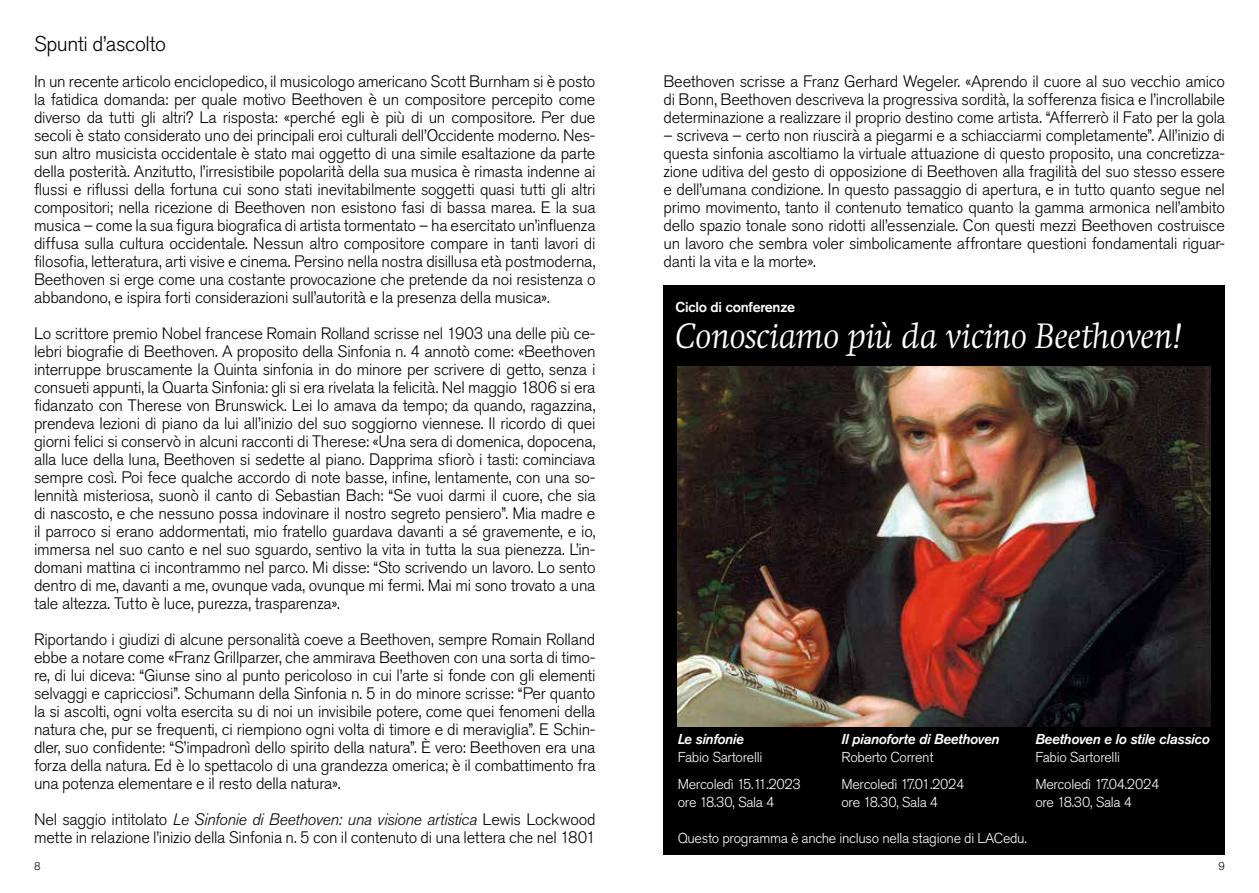
<style>
.page{position:relative;width:1259px;height:893px;background:#fff}
.page>*{position:absolute;margin:0;border:0;box-sizing:border-box;transform-origin:0 0}
.t1{font:italic 300 36px "Swift Neue LT Pro";color:#fff}
.t2{font:300 21px "Akzidenz Grotesk Pro";letter-spacing:-.02em;color:#000}
.t3{font:300 16.5px/18px "Akzidenz Grotesk Pro";letter-spacing:-.015em;color:#000;text-align:justify}
.t4{font:300 14.25px/27px "Akzidenz Grotesk Pro";letter-spacing:-.02em;color:#fff}
.t5{font:italic 500 14.25px "Akzidenz Grotesk Pro";letter-spacing:-.02em;color:#fff}
.t6{font:500 14.25px "Akzidenz Grotesk Pro";letter-spacing:-.02em;color:#fff}
.t7{font:300 11.25px "Akzidenz Grotesk Pro";color:#000}
.s1{font-style:italic}
</style>
<div class="page">
<div style="left:663px;top:285px;width:562px;height:570px;background:#000"></div>
<img style="left:677px;top:366px;width:533px;height:360px">
<p class="t2" style="left:34px;top:30px;width:134px">Spunti d’ascolto</p>
<p class="t3" style="left:34px;top:72px;width:563px">In un recente articolo enciclopedico, il musicologo americano Scott Burnham si è posto la fatidica domanda: per quale motivo Beethoven è un compositore percepito come diverso da tutti gli altri? La risposta: «perché egli è più di un compositore. Per due secoli è stato considerato uno dei principali eroi culturali dell’Occidente moderno. Nes&shy;sun altro musicista occidentale è stato mai oggetto di una simile esaltazione da parte della posterità. Anzitutto, l’irresistibile popolarità della sua musica è rimasta indenne ai flussi e riflussi della fortuna cui sono stati inevitabilmente soggetti quasi tutti gli altri compositori; nella ricezione di Beethoven non esistono fasi di bassa marea. E la sua musica – come la sua figura biografica di artista tormentato – ha esercitato un’influenza diffusa sulla cultura occidentale. Nessun altro compositore compare in tanti lavori di filosofia, letteratura, arti visive e cinema. Persino nella nostra disillusa età postmoderna, Beethoven si erge come una costante provocazione che pretende da noi resistenza o abbandono, e ispira forti considerazioni sull’autorità e la presenza della musica».</p>
<p class="t3" style="left:34px;top:324px;width:563px">Lo scrittore premio Nobel francese Romain Rolland scrisse nel 1903 una delle più ce&shy;lebri biografie di Beethoven. A proposito della Sinfonia n. 4 annotò come: «Beethoven interruppe bruscamente la Quinta sinfonia in do minore per scrivere di getto, senza i consueti appunti, la Quarta Sinfonia: gli si era rivelata la felicità. Nel maggio 1806 si era fidanzato con Therese von Brunswick. Lei lo amava da tempo; da quando, ragazzina, prendeva lezioni di piano da lui all’inizio del suo soggiorno viennese. Il ricordo di quei giorni felici si conservò in alcuni racconti di Therese: «Una sera di domenica, dopocena, alla luce della luna, Beethoven si sedette al piano. Dapprima sfiorò i tasti: cominciava sempre così. Poi fece qualche accordo di note basse, infine, lentamente, con una so&shy;lennità misteriosa, suonò il canto di Sebastian Bach: “Se vuoi darmi il cuore, che sia di nascosto, e che nessuno possa indovinare il nostro segreto pensiero”. Mia madre e il parroco si erano addormentati, mio fratello guardava davanti a sé gravemente, e io, immersa nel suo canto e nel suo sguardo, sentivo la vita in tutta la sua pienezza. L’in&shy;domani mattina ci incontrammo nel parco. Mi disse: “Sto scrivendo un lavoro. Lo sento dentro di me, davanti a me, ovunque vada, ovunque mi fermi. Mai mi sono trovato a una tale altezza. Tutto è luce, purezza, trasparenza».</p>
<p class="t3" style="left:34px;top:630px;width:563px">Riportando i giudizi di alcune personalità coeve a Beethoven, sempre Romain Rolland ebbe a notare come «Franz Grillparzer, che ammirava Beethoven con una sorta di timo&shy;re, di lui diceva: “Giunse sino al punto pericoloso in cui l’arte si fonde con gli elementi selvaggi e capricciosi”. Schumann della Sinfonia n. 5 in do minore scrisse: “Per quanto la si ascolti, ogni volta esercita su di noi un invisibile potere, come quei fenomeni della natura che, pur se frequenti, ci riempiono ogni volta di timore e di meraviglia”. E Schin&shy;dler, suo confidente: “S’impadronì dello spirito della natura”. È vero: Beethoven era una forza della natura. Ed è lo spettacolo di una grandezza omerica; è il combattimento fra una potenza elementare e il resto della natura».</p>
<p class="t3" style="left:34px;top:810px;width:563px">Nel saggio intitolato <span class="s1">Le Sinfonie di Beethoven: una visione artistica</span> Lewis Lockwood mette in relazione l’inizio della Sinfonia n. 5 con il contenuto di una lettera che nel 1801</p>
<p class="t3" style="left:663px;top:72px;width:563px">Beethoven scrisse a Franz Gerhard Wegeler. «Aprendo il cuore al suo vecchio amico di Bonn, Beethoven descriveva la progressiva sordità, la sofferenza fisica e l’incrollabile determinazione a realizzare il proprio destino come artista. “Afferrerò il Fato per la gola</p>
<p class="t3" style="left:663px;top:126px;width:563px">– scriveva – certo non riuscirà a piegarmi e a schiacciarmi completamente”. All’inizio di questa sinfonia ascoltiamo la virtuale attuazione di questo proposito, una concretizza&shy;zione uditiva del gesto di opposizione di Beethoven alla fragilità del suo stesso essere e dell’umana condizione. In questo passaggio di apertura, e in tutto quanto segue nel primo movimento, tanto il contenuto tematico quanto la gamma armonica nell’ambito dello spazio tonale sono ridotti all’essenziale. Con questi mezzi Beethoven costruisce un lavoro che sembra voler simbolicamente affrontare questioni fondamentali riguar&shy;danti la vita e la morte».</p>
<p class="t6" style="left:675px;top:298px;width:121px">Ciclo di conferenze</p>
<h1 class="t1" style="left:675px;top:314px;width:509px">Conosciamo più da vicino Beethoven!</h1>
<p class="t5" style="left:677px;top:730px;width:68px">Le sinfonie</p>
<p class="t4" style="left:677px;top:744px;width:125px">Fabio Sartorelli<br>Mercoledì 15.11.2023</p>
<p class="t4" style="left:677px;top:789px;width:98px">ore 18.30, Sala 4</p>
<p class="t4" style="left:677px;top:825px;width:350px">Questo programma è anche incluso nella stagione di LACedu.</p>
<p class="t5" style="left:841px;top:730px;width:160px">Il pianoforte di Beethoven</p>
<p class="t4" style="left:841px;top:744px;width:124px">Roberto Corrent<br>Mercoledì 17.01.2024</p>
<p class="t4" style="left:841px;top:789px;width:98px">ore 18.30, Sala 4</p>
<p class="t5" style="left:1035px;top:730px;width:176px">Beethoven e lo stile classico</p>
<p class="t4" style="left:1035px;top:744px;width:125px">Fabio Sartorelli<br>Mercoledì 17.04.2024</p>
<p class="t4" style="left:1035px;top:789px;width:98px">ore 18.30, Sala 4</p>
<p class="t7" style="left:34px;top:859px;width:8px">8</p>
<p class="t7" style="left:1218px;top:859px;width:8px">9</p>
</div>
